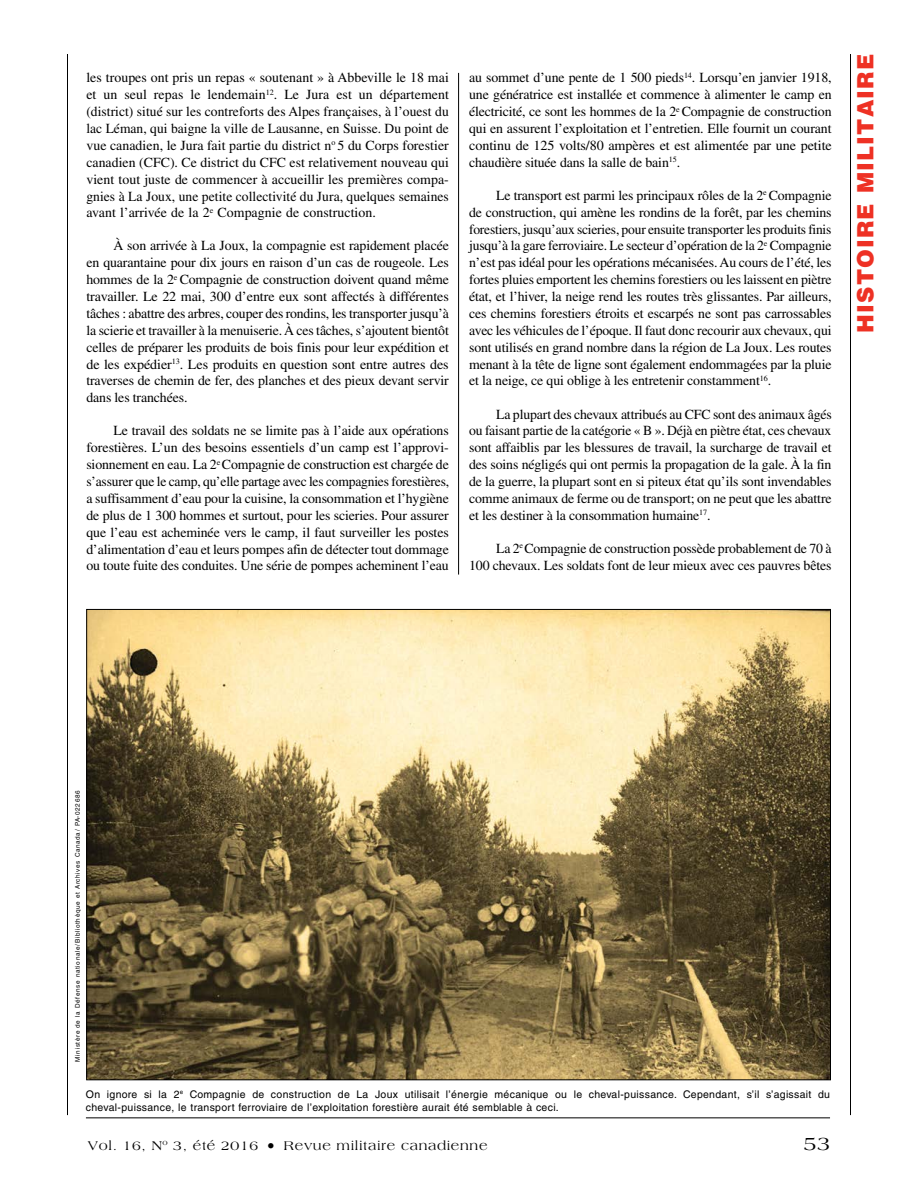
<style>
.page{position:relative;width:918px;height:1188px;background:#fff}
.page>*{position:absolute;margin:0;border:0;box-sizing:border-box;transform-origin:0 0}
.t1{font:900 22.5px "Helvetica LT Std";letter-spacing:.05em;color:#ee3124}
.t2{font:19.5px "Americana Std";color:#000}
.t3{font:13.8px/16.8px "Times LT Std";letter-spacing:-.01em;color:#000;text-align:justify}
.t4{font:13.5px "Americana Std";letter-spacing:.05em;color:#000}
.t5{font:10.5px/12.8px "Helvetica LT Std";letter-spacing:.03em;color:#000}
.t6{font:6.3px "Helvetica LT Std";letter-spacing:.1em;color:#000}
.s1{font-size:16.5px}
</style>
<div class="page">
<hr style="left:850px;top:54px;width:1px;height:1061px;background:#000">
<hr style="left:67px;top:54px;width:1px;height:1061px;background:#000">
<hr style="left:458px;top:73px;width:1px;height:502px;background:#000">
<img style="left:88px;top:611px;width:741px;height:467px">
<hr style="left:86px;top:1117px;width:744px;height:1px;background:#000">
<p class="t3" style="left:86px;top:69px;width:364px">les troupes ont pris un repas « soutenant » à Abbeville le 18 mai et un seul repas le lendemain<sup>12</sup>. Le Jura est un département (district) situé sur les contreforts des Alpes françaises, à l’ouest du lac Léman, qui baigne la ville de Lausanne, en Suisse. Du point de vue canadien, le Jura fait partie du district n<sup>o</sup> 5 du Corps forestier canadien (CFC). Ce district du CFC est relativement nouveau qui vient tout juste de commencer à accueillir les premières compa&shy;gnies à La Joux, une petite collectivité du Jura, quelques semaines avant l’arrivée de la 2<sup>e</sup> Compagnie de construction.</p>
<p class="t3" style="left:86px;top:237px;width:364px;text-indent:27px">À son arrivée à La Joux, la compagnie est rapidement placée en quarantaine pour dix jours en raison d’un cas de rougeole. Les hommes de la 2<sup>e</sup> Compagnie de construction doivent quand même travailler. Le 22 mai, 300 d’entre eux sont affectés à différentes tâches : abattre des arbres, couper des rondins, les transporter jusqu’à la scierie et travailler à la menuiserie. À ces tâches, s’ajoutent bientôt celles de préparer les produits de bois finis pour leur expédition et de les expédier<sup>13</sup>. Les produits en question sont entre autres des traverses de chemin de fer, des planches et des pieux devant servir dans les tranchées.</p>
<p class="t3" style="left:86px;top:422px;width:364px;text-indent:27px">Le travail des soldats ne se limite pas à l’aide aux opérations forestières. L’un des besoins essentiels d’un camp est l’approvi&shy;sionnement en eau. La 2<sup>e</sup> Compagnie de construction est chargée de s’assurer que le camp, qu’elle partage avec les compagnies forestières, a suffisamment d’eau pour la cuisine, la consommation et l’hygiène de plus de 1 300 hommes et surtout, pour les scieries. Pour assurer que l’eau est acheminée vers le camp, il faut surveiller les postes d’alimentation d’eau et leurs pompes afin de détecter tout dommage ou toute fuite des conduites. Une série de pompes acheminent l’eau</p>
<p class="t3" style="left:469px;top:69px;width:364px">au sommet d’une pente de 1 500 pieds<sup>14</sup>. Lorsqu’en janvier 1918, une génératrice est installée et commence à alimenter le camp en électricité, ce sont les hommes de la 2<sup>e</sup> Compagnie de construction qui en assurent l’exploitation et l’entretien. Elle fournit un courant continu de 125 volts/80 ampères et est alimentée par une petite chaudière située dans la salle de bain<sup>15</sup>.</p>
<p class="t3" style="left:469px;top:187px;width:364px;text-indent:27px">Le transport est parmi les principaux rôles de la 2<sup>e</sup> Compagnie de construction, qui amène les rondins de la forêt, par les chemins forestiers, jusqu’aux scieries, pour ensuite transporter les produits finis jusqu’à la gare ferroviaire. Le secteur d’opération de la 2<sup>e</sup> Compagnie n’est pas idéal pour les opérations mécanisées. Au cours de l’été, les fortes pluies emportent les chemins forestiers ou les laissent en piètre état, et l’hiver, la neige rend les routes très glissantes. Par ailleurs, ces chemins forestiers étroits et escarpés ne sont pas carrossables avec les véhicules de l’époque. Il faut donc recourir aux chevaux, qui sont utilisés en grand nombre dans la région de La Joux. Les routes menant à la tête de ligne sont également endommagées par la pluie et la neige, ce qui oblige à les entretenir constamment<sup>16</sup>.</p>
<p class="t3" style="left:469px;top:405px;width:364px;text-indent:27px">La plupart des chevaux attribués au CFC sont des animaux âgés ou faisant partie de la catégorie « B ». Déjà en piètre état, ces chevaux sont affaiblis par les blessures de travail, la surcharge de travail et des soins négligés qui ont permis la propagation de la gale. À la fin de la guerre, la plupart sont en si piteux état qu’ils sont invendables comme animaux de ferme ou de transport; on ne peut que les abattre et les destiner à la consommation humaine<sup>17</sup>.</p>
<p class="t3" style="left:469px;top:540px;width:364px;text-align:right">La 2<sup>e</sup> Compagnie de construction possède probablement de 70 à<br>100 chevaux. Les soldats font de leur mieux avec ces pauvres bêtes</p>
<h1 class="t1" style="left:851px;top:333px;width:280px;rotate:-90deg">HISTOIRE MILITAIRE</h1>
<p class="t6" style="left:74px;top:1062px;width:273px;rotate:-90deg">Ministère de la Défense nationale/Bibliothèque et Archives Canada/ PA-022686</p>
<p class="t5" style="left:86px;top:1088px;width:746px">On ignore si la 2<sup>e</sup> Compagnie de construction de La Joux utilisait l’énergie mécanique ou le cheval-puissance. Cependant, s’il s’agissait du cheval-puissance, le transport ferroviaire de l’exploitation forestière aurait été semblable à ceci.</p>
<p class="t4" style="left:88px;top:1138px;width:401px">Vol. 16, N<sup>o</sup> 3, été 2016 <span class="s1">•</span> Revue militaire canadienne</p>
<h2 class="t2" style="left:804px;top:1132px;width:28px">53</h2>
</div>
